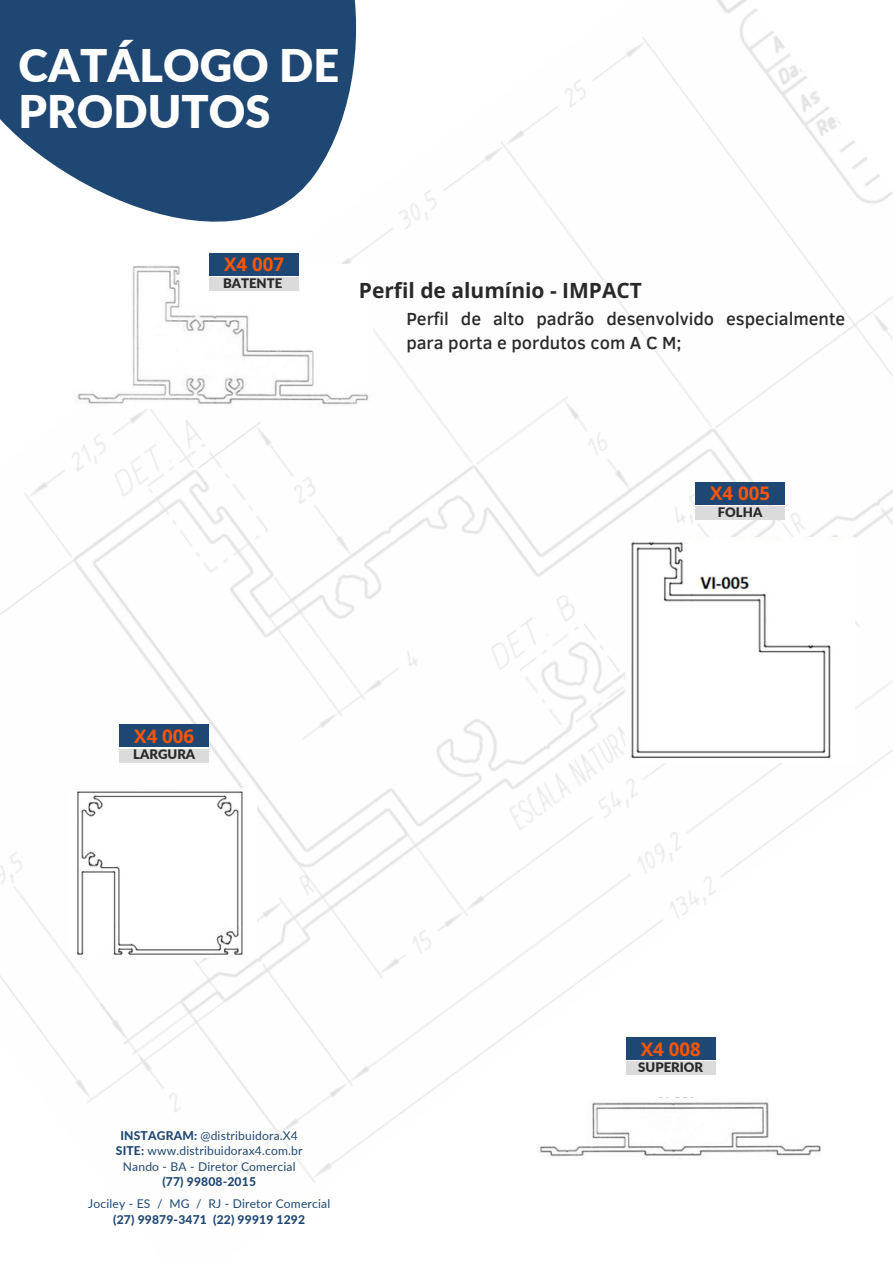
<style>
.page{position:relative;width:893px;height:1264px;background:#fff}
.page>*{position:absolute;margin:0;border:0;box-sizing:border-box;transform-origin:0 0}
.t1{font:900 45px "Lato";color:#fff}
.t2{font:700 21px "Open Sans";color:#292929}
.t3{font:700 18.6px "Open Sans";color:#ff5505}
.t4{font:500 18px/24.8px "Clear Sans";color:#292929}
.t5{font:900 13.05px "Lato";color:#292929}
.t6{font:12px "Lato";letter-spacing:.015em;color:#1f4774}
.t7{font:800 12px "Lato";letter-spacing:.015em;color:#1f4774}
.s1{font-weight:800}
</style>
<div class="page">
<img style="left:0;top:0;width:892px;height:1183px">
<svg style="left:0;top:0;width:537px;height:354px"></svg>
<img style="left:537px;top:1097px;width:290px;height:62px">
<img style="left:69px;top:264px;width:304px;height:144px">
<img style="left:625px;top:537px;width:229px;height:225px">
<img style="left:69px;top:788px;width:188px;height:169px">
<div style="left:209px;top:253px;width:90px;height:22px;background:#1f4774"></div>
<div style="left:209px;top:277px;width:90px;height:14px;background:#dbdbdb"></div>
<div style="left:695px;top:482px;width:90px;height:22px;background:#1f4774"></div>
<div style="left:695px;top:506px;width:90px;height:14px;background:#dbdbdb"></div>
<div style="left:119px;top:724px;width:90px;height:23px;background:#1f4774"></div>
<div style="left:119px;top:749px;width:90px;height:13px;background:#dbdbdb"></div>
<div style="left:625px;top:1037px;width:90px;height:22px;background:#1f4774"></div>
<div style="left:625px;top:1061px;width:90px;height:14px;background:#dbdbdb"></div>
<p class="t1" style="left:19px;top:38px;width:322px">CATÁLOGO DE</p>
<p class="t1" style="left:19px;top:84px;width:253px">PRODUTOS</p>
<p class="t3" style="left:224px;top:251px;width:61px">X4 007</p>
<p class="t5" style="left:223px;top:274px;width:61px">BATENTE</p>
<p class="t2" style="left:359px;top:275px;width:285px">Perfil de alumínio - IMPACT</p>
<p class="t4" style="left:406px;top:305px;width:440px">Perfil de alto padrão desenvolvido especialmente para porta e pordutos com A C M;</p>
<p class="t3" style="left:710px;top:480px;width:61px">X4 005</p>
<p class="t5" style="left:717px;top:503px;width:46px">FOLHA</p>
<p class="t3" style="left:134px;top:723px;width:61px">X4 006</p>
<p class="t5" style="left:133px;top:746px;width:64px">LARGURA</p>
<p class="t6" style="left:120px;top:1127px;width:179px"><span class="s1">INSTAGRAM:</span> @distribuidora.X4</p>
<p class="t6" style="left:116px;top:1143px;width:188px"><span class="s1">SITE:</span> www.distribuidorax4.com.br</p>
<p class="t6" style="left:123px;top:1159px;width:174px">Nando - BA - Diretor Comercial</p>
<p class="t7" style="left:162px;top:1174px;width:95px">(77) 99808-2015</p>
<p class="t6" style="left:88px;top:1196px;width:243px">Jociley - ES / MG / RJ - Diretor Comercial</p>
<p class="t7" style="left:113px;top:1211px;width:193px">(27) 99879-3471 (22) 99919 1292</p>
<p class="t3" style="left:640px;top:1035px;width:61px">X4 008</p>
<p class="t5" style="left:638px;top:1059px;width:66px">SUPERIOR</p>
</div>
